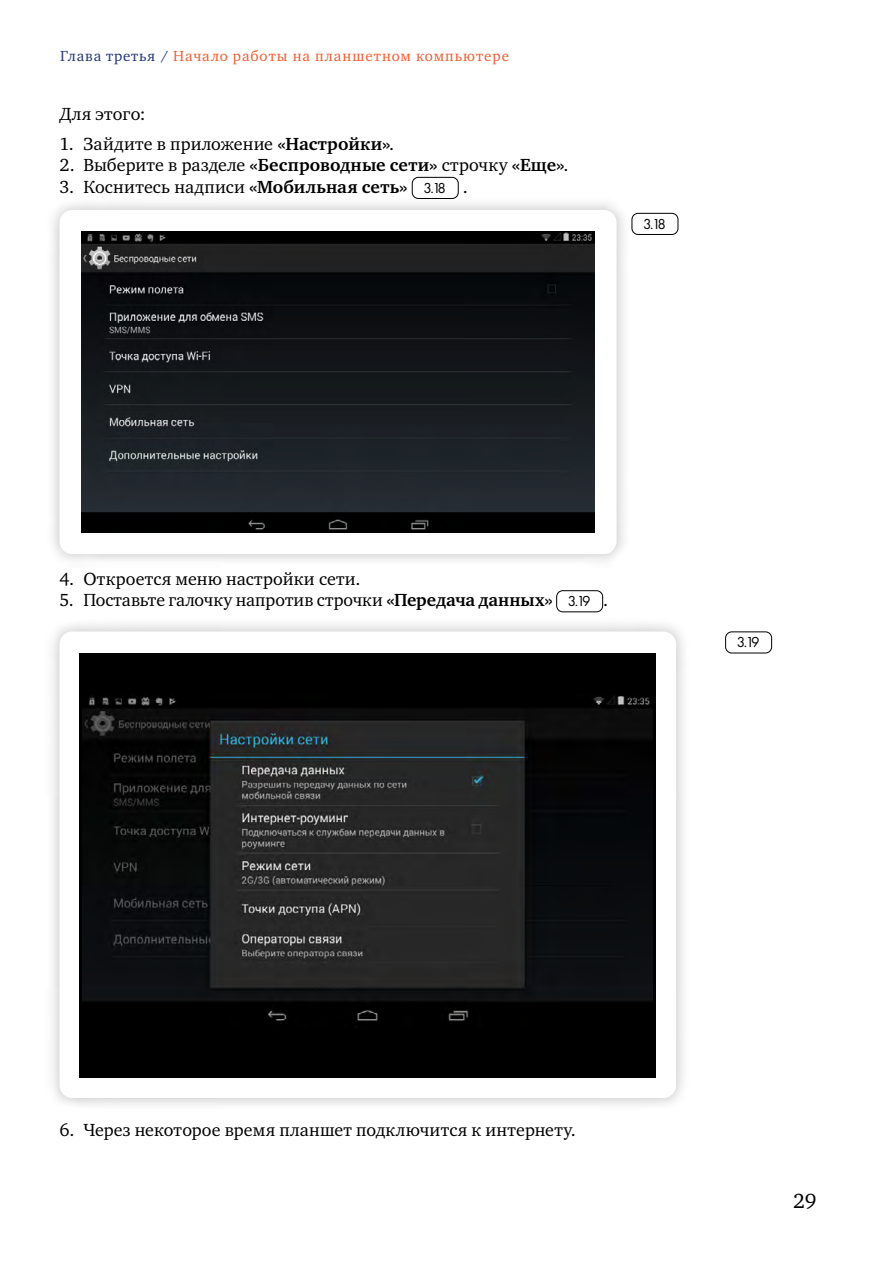
<style>
.page{position:relative;width:893px;height:1263px;background:#fff}
.page>*{position:absolute;margin:0;border:0;box-sizing:border-box;transform-origin:0 0}
.t1{font:21px "Charter ITC";color:#000}
.t2{font:18px "Charter C";letter-spacing:.005em;color:#000}
.t3{font:18px "Charter ITC";letter-spacing:.015em;color:#000}
.t4{font:15px "Charter ITC";letter-spacing:.055em;color:#f15d31}
.t5{font:15px "Futura PT Book";color:#000}
.s1{color:#213679}
.s2{font-weight:700}
.s3{font-family:"Futura PT Book";font-size:15px}
.s4{font-family:"Charter ITC"}
</style>
<div class="page">
<div style="left:412px;top:177px;width:47px;height:22px;border:1px solid #000;border-radius:6px"></div>
<div style="left:556px;top:590px;width:47px;height:22px;border:1px solid #000;border-radius:6px"></div>
<div style="left:46px;top:196px;width:585px;height:372px;background:#000;opacity:.25"></div>
<div style="left:60px;top:210px;width:557px;height:344px;background:#fff;border-radius:13px"></div>
<div style="left:46px;top:618px;width:644px;height:494px;background:#000;opacity:.25"></div>
<div style="left:60px;top:631px;width:616px;height:467px;background:#fff;border-radius:13px"></div>
<img style="left:81px;top:232px;width:514px;height:300px">
<div style="left:80px;top:653px;width:576px;height:424px;background:#000"></div>
<img style="left:83px;top:695px;width:570px;height:326px">
<div style="left:632px;top:213px;width:46px;height:22px;border:1px solid #000;border-radius:6px"></div>
<div style="left:725px;top:631px;width:47px;height:22px;border:1px solid #000;border-radius:6px"></div>
<p class="t4" style="left:60px;top:46px;width:450px"><span class="s1">Глава третья /</span> Начало работы на планшетном компьютере</p>
<p class="t3" style="left:60px;top:102px;width:87px">Для этого:</p>
<p class="t2" style="left:60px;top:134px;width:336px">1. Зайдите в приложение <span class="s2">«Настройки»</span>.</p>
<p class="t2" style="left:60px;top:155px;width:510px">2. Выберите в разделе <span class="s2">«Беспроводные сети»</span> строчку <span class="s2">«Еще»</span>.</p>
<p class="t2" style="left:60px;top:177px;width:410px">3. Коснитесь надписи <span class="s2">«Мобильная сеть»</span> <span class="s3">3.18</span> <span class="s4">.</span></p>
<p class="t5" style="left:643px;top:215px;width:24px">3.18</p>
<p class="t2" style="left:60px;top:568px;width:303px">4. Откроется меню настройки сети.</p>
<p class="t2" style="left:60px;top:590px;width:550px">5. Поставьте галочку напротив строчки <span class="s2">«Передача данных»</span> <span class="s3">3.19</span> <span class="s4">.</span></p>
<p class="t5" style="left:737px;top:633px;width:24px">3.19</p>
<p class="t2" style="left:60px;top:1120px;width:518px">6. Через некоторое время планшет подключится к интернету.</p>
<p class="t1" style="left:793px;top:1187px;width:25px">29</p>
</div>
